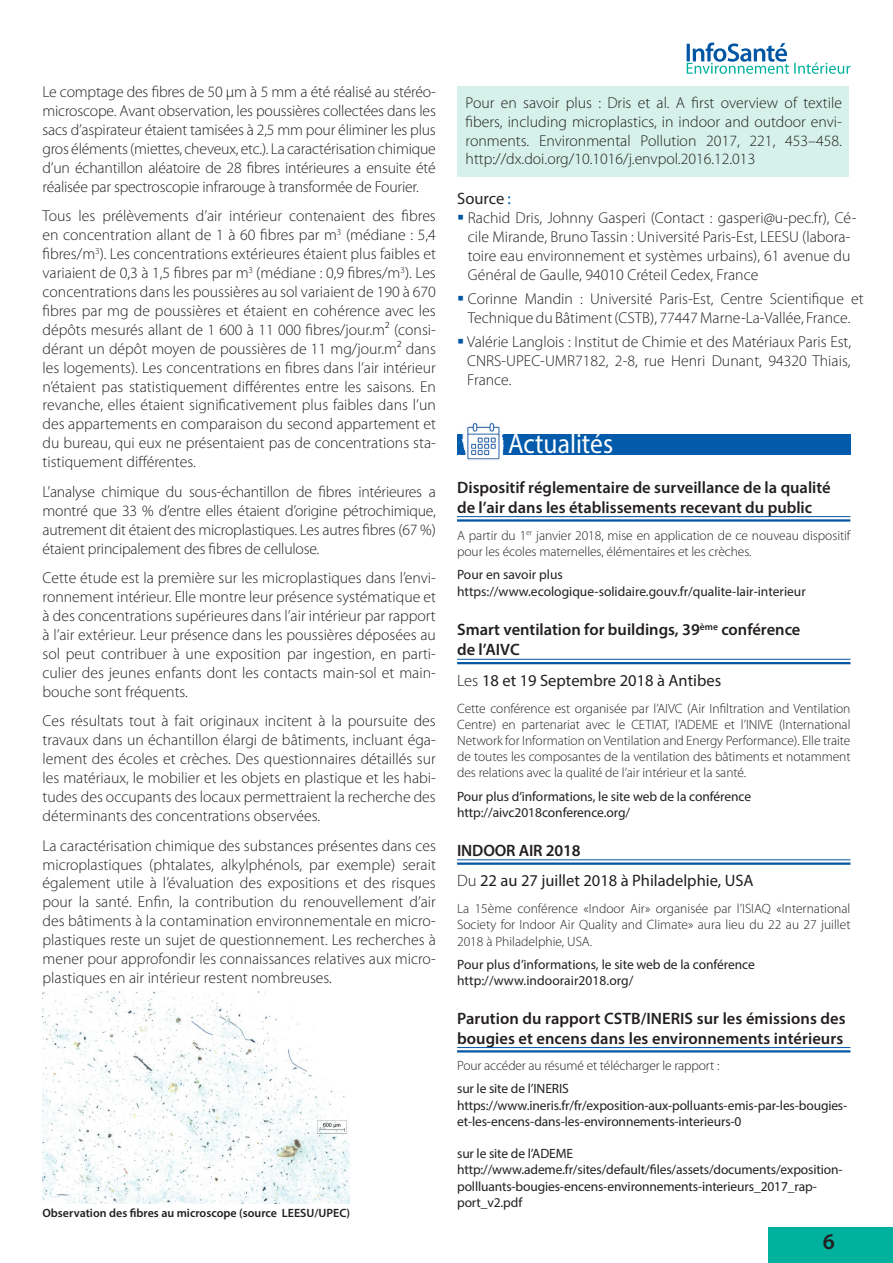
<style>
.page{position:relative;width:893px;height:1263px;background:#fff}
.page>*{position:absolute;margin:0;border:0;box-sizing:border-box;transform-origin:0 0}
.t1{font:28.05px "Myriad Pro";color:#fff;scale:.91 1}
.t2{font:600 22.5px "Myriad Pro";color:#231f20}
.t3{font:600 16.5px/19.8px "Myriad Pro";color:#231f20}
.t4{font:16.5px/30.6px "Myriad Pro";color:#231f20}
.t5{font:300 15.75px/18.9px "Myriad Pro";color:#231f20;text-align:justify}
.t6{font:300 13.5px/16.2px "Myriad Pro";letter-spacing:-.005em;color:#231f20;text-align:justify}
.t7{font:13.5px/16.2px "Myriad Pro";letter-spacing:-.01em;color:#231f20}
.t8{font:600 12px "Myriad Pro";color:#231f20}
.s1{color:#0156a3}
.s2{font-weight:300}
.s3{font-weight:600}
</style>
<div class="page">
<svg style="left:687px;top:43px;width:163px;height:31px"></svg>
<div style="left:768px;top:1228px;width:125px;height:35px;background:#00b19d"></div>
<div style="left:457px;top:86px;width:392px;height:90px;background:#d5f1e9"></div>
<div style="left:457px;top:434px;width:393px;height:21px;background:#015aaa"></div>
<img style="left:43px;top:991px;width:306px;height:212px">
<img style="left:458px;top:422px;width:46px;height:39px">
<hr style="left:457px;top:516px;width:393px;height:1px;background:#0156a3">
<hr style="left:457px;top:519px;width:393px;height:3px;background:#0156a3">
<hr style="left:457px;top:659px;width:393px;height:1px;background:#0156a3">
<hr style="left:457px;top:662px;width:393px;height:2px;background:#0156a3">
<hr style="left:457px;top:859px;width:393px;height:1px;background:#0156a3">
<hr style="left:457px;top:862px;width:393px;height:3px;background:#0156a3">
<hr style="left:457px;top:1047px;width:393px;height:1px;background:#0156a3">
<hr style="left:457px;top:1050px;width:393px;height:2px;background:#0156a3">
<p class="t5" style="left:43px;top:82px;width:395px">Le comptage des fibres de 50 µm à 5 mm a été réalisé au stéréo&shy;microscope. Avant observation, les poussières collectées dans les sacs d’aspirateur étaient tamisées à 2,5 mm pour éliminer les plus gros éléments (miettes, cheveux, etc.). La caractérisation chimique d’un échantillon aléatoire de 28 fibres intérieures a ensuite été réalisée par spectroscopie infrarouge à transformée de Fourier.</p>
<p class="t5" style="left:43px;top:207px;width:395px">Tous les prélèvements d’air intérieur contenaient des fibres en concentration allant de 1 à 60 fibres par m<sup>3</sup> (médiane : 5,4 fibres/m<sup>3</sup>). Les concentrations extérieures étaient plus faibles et variaient de 0,3 à 1,5 fibres par m<sup>3</sup> (médiane : 0,9 fibres/m<sup>3</sup>). Les concentrations dans les poussières au sol variaient de 190 à 670 fibres par mg de poussières et étaient en cohérence avec les dépôts mesurés allant de 1 600 à 11 000 fibres/jour.m² (consi&shy;dérant un dépôt moyen de poussières de 11 mg/jour.m² dans les logements). Les concentrations en fibres dans l’air intérieur n’étaient pas statistiquement différentes entre les saisons. En revanche, elles étaient significativement plus faibles dans l’un des appartements en comparaison du second appartement et du bureau, qui eux ne présentaient pas de concentrations sta&shy;tistiquement différentes.</p>
<p class="t5" style="left:43px;top:482px;width:395px">L’analyse chimique du sous-échantillon de fibres intérieures a montré que 33 % d’entre elles étaient d’origine pétrochimique, autrement dit étaient des microplastiques. Les autres fibres (67 %) étaient principalement des fibres de cellulose.</p>
<p class="t5" style="left:43px;top:568px;width:395px">Cette étude est la première sur les microplastiques dans l’envi&shy;ronnement intérieur. Elle montre leur présence systématique et à des concentrations supérieures dans l’air intérieur par rapport à l’air extérieur. Leur présence dans les poussières déposées au sol peut contribuer à une exposition par ingestion, en parti&shy;culier des jeunes enfants dont les contacts main-sol et main&shy;bouche sont fréquents.</p>
<p class="t5" style="left:43px;top:711px;width:395px">Ces résultats tout à fait originaux incitent à la poursuite des travaux dans un échantillon élargi de bâtiments, incluant éga&shy;lement des écoles et crèches. Des questionnaires détaillés sur les matériaux, le mobilier et les objets en plastique et les habi&shy;tudes des occupants des locaux permettraient la recherche des déterminants des concentrations observées.</p>
<p class="t5" style="left:43px;top:836px;width:395px">La caractérisation chimique des substances présentes dans ces microplastiques (phtalates, alkylphénols, par exemple) serait également utile à l’évaluation des expositions et des risques pour la santé. Enfin, la contribution du renouvellement d’air des bâtiments à la contamination environnementale en micro&shy;plastiques reste un sujet de questionnement. Les recherches à mener pour approfondir les connaissances relatives aux micro&shy;plastiques en air intérieur restent nombreuses.</p>
<p class="t8" style="left:43px;top:1206px;width:309px">Observation des fibres au microscope (source LEESU/UPEC)</p>
<p class="t5" style="left:466px;top:93px;width:378px">Pour en savoir plus : Dris et al. A first overview of textile fibers, including microplastics, in indoor and outdoor envi&shy;ronments. Environmental Pollution 2017, 221, 453–458. http://dx.doi.org/10.1016/j.envpol.2016.12.013</p>
<p class="t4" style="left:457px;top:183px;width:55px">Source <span class="s1">:</span></p>
<p class="t5" style="left:468px;top:208px;width:390px;text-align:left;text-indent:-11px"><span class="s1">▪</span> Rachid Dris, Johnny Gasperi (Contact : gasperi@u-pec.fr), Cé&shy;cile Mirande, Bruno Tassin : Université Paris-Est, LEESU (labora&shy;toire eau environnement et systèmes urbains), 61 avenue du Général de Gaulle, 94010 Créteil Cedex, France</p>
<p class="t5" style="left:457px;top:289px;width:408px;text-align:center"><span class="s1">▪</span> Corinne Mandin : Université Paris-Est, Centre Scientifique et<br>Technique du Bâtiment (CSTB), 77447 Marne-La-Vallée, France.</p>
<p class="t5" style="left:467px;top:332px;width:385px;text-indent:-10px"><span class="s1">▪</span> Valérie Langlois : Institut de Chimie et des Matériaux Paris Est, CNRS-UPEC-UMR7182, 2-8, rue Henri Dunant, 94320 Thiais, France.</p>
<h1 class="t1" style="left:508px;top:427px;width:117px">Actualités</h1>
<p class="t3" style="left:457px;top:477px;width:375px">Dispositif réglementaire de surveillance de la qualité de l’air dans les établissements recevant du public</p>
<p class="t6" style="left:457px;top:527px;width:395px">A partir du 1<sup>er</sup> janvier 2018, mise en application de ce nouveau dispositif pour les écoles maternelles, élémentaires et les crèches.</p>
<p class="t7" style="left:457px;top:566px;width:350px">Pour en savoir plus https://www.ecologique-solidaire.gouv.fr/qualite-lair-interieur</p>
<p class="t3" style="left:457px;top:619px;width:345px">Smart ventilation for buildings, 39<sup>ème</sup> conférence de l’AIVC</p>
<p class="t4" style="left:457px;top:664px;width:266px"><span class="s2">Les</span> 18 et 19 Septembre 2018 à Antibes</p>
<p class="t6" style="left:457px;top:700px;width:395px">Cette conférence est organisée par l’AIVC (Air Infiltration and Ventilation Centre) en partenariat avec le CETIAT, l’ADEME et l’INIVE (International Network for Information on Ventilation and Energy Performance). Elle traite de toutes les composantes de la ventilation des bâtiments et notamment des relations avec la qualité de l’air intérieur et la santé.</p>
<p class="t7" style="left:457px;top:788px;width:296px">Pour plus d’informations, le site web de la conférence http://aivc2018conference.org/</p>
<p class="t4" style="left:457px;top:834px;width:298px"><span class="s3">INDOOR AIR 2018<br></span><span class="s2">Du</span> 22 au 27 juillet 2018 à Philadelphie, USA</p>
<p class="t6" style="left:457px;top:900px;width:395px">La 15ème conférence «Indoor Air» organisée par l’ISIAQ «International Society for Indoor Air Quality and Climate» aura lieu du 22 au 27 juillet 2018 à Philadelphie, USA.</p>
<p class="t7" style="left:457px;top:956px;width:299px">Pour plus d’informations, le site web de la conférence http://www.indoorair2018.org/</p>
<p class="t3" style="left:457px;top:1008px;width:390px">Parution du rapport CSTB/INERIS sur les émissions des bougies et encens dans les environnements intérieurs</p>
<p class="t6" style="left:457px;top:1057px;width:264px">Pour accéder au résumé et télécharger le rapport :</p>
<p class="t7" style="left:457px;top:1080px;width:392px">sur le site de l’INERIS https://www.ineris.fr/fr/exposition-aux-polluants-emis-par-les-bougies&shy;et-les-encens-dans-les-environnements-interieurs-0</p>
<p class="t7" style="left:457px;top:1145px;width:387px">sur le site de l’ADEME http://www.ademe.fr/sites/default/files/assets/documents/exposition&shy;pollluants-bougies-encens-environnements-interieurs_2017_rap&shy;port_v2.pdf</p>
<h2 class="t2" style="left:823px;top:1227px;width:14px">6</h2>
</div>
